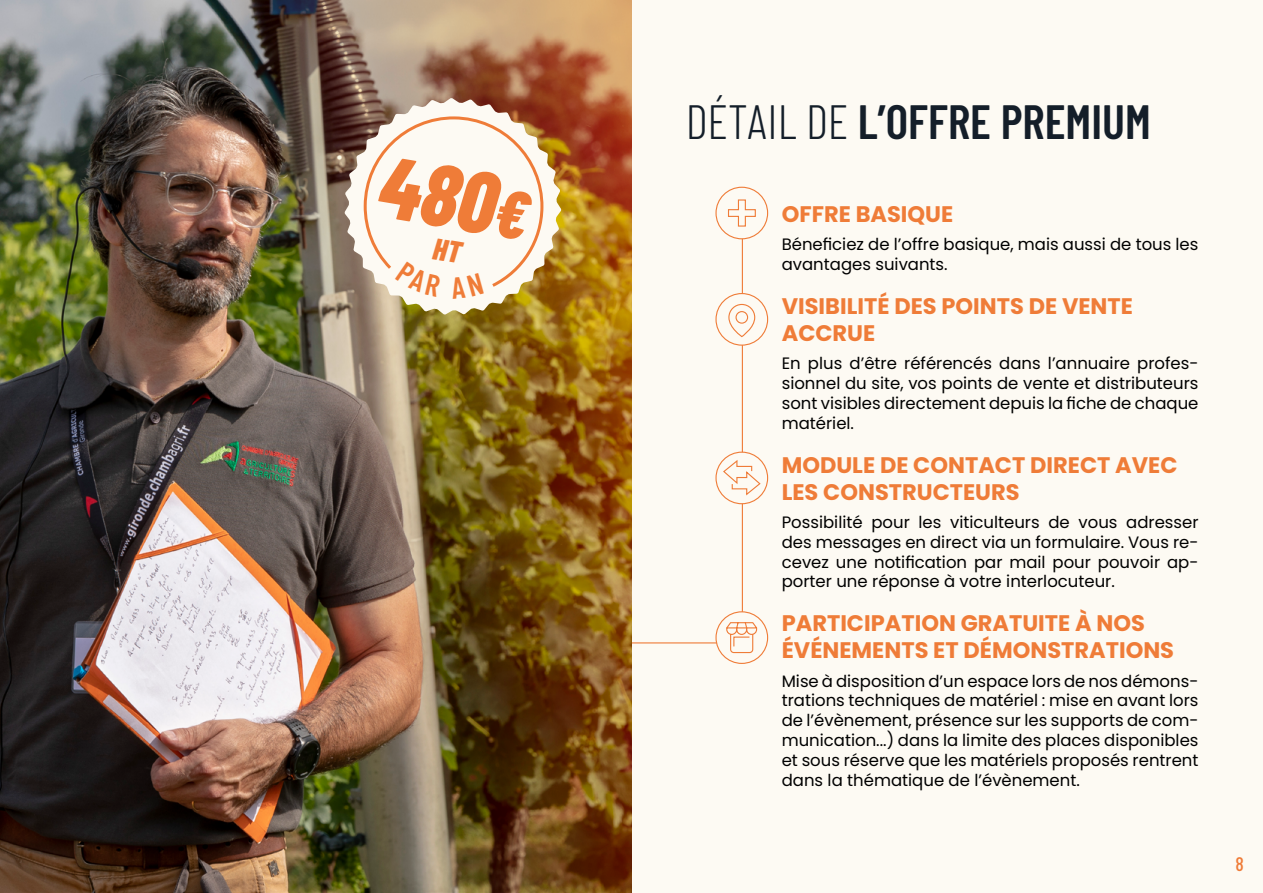
<style>
.page{position:relative;width:1263px;height:893px;background:#fdfaf3}
.page>*{position:absolute;margin:0;border:0;box-sizing:border-box;transform-origin:0 0}
.t1{font:italic 800 86.85px "Barlow Condensed";color:#ef7c38}
.t2{font:600 48px "Barlow Condensed";color:#141e29}
.t3{font:700 22.5px/27px "Poppins";color:#ef7c38}
.t4{font:500 19.5px "Barlow Condensed";color:#ef7c38}
.t5{font:16.5px/19.8px "Poppins";color:#000;text-align:justify}
.s1{font-size:67.8px}
.s2{font-weight:300}
</style>
<div class="page">
<hr style="left:615px;top:642px;width:127px;height:1px;background:#ef7c38">
<hr style="left:742px;top:206px;width:1px;height:437px;background:#ef7c38">
<img style="left:0;top:0;width:631px;height:893px">
<div style="left:716px;top:294px;width:52px;height:51px;background:#fdfaf3;border-radius:50%"></div>
<div style="left:715px;top:293px;width:53px;height:53px;border:1px solid #ef7c38;border-radius:50%"></div>
<svg style="left:728px;top:303px;width:28px;height:35px"></svg>
<svg style="left:716px;top:452px;width:52px;height:52px"></svg>
<div style="left:715px;top:452px;width:53px;height:52px;border:1px solid #ef7c38;border-radius:50%"></div>
<svg style="left:722px;top:459px;width:39px;height:38px"></svg>
<div style="left:716px;top:612px;width:52px;height:51px;background:#fdfaf3;border-radius:50%"></div>
<div style="left:715px;top:611px;width:53px;height:53px;border:1px solid #ef7c38;border-radius:50%"></div>
<svg style="left:726px;top:622px;width:32px;height:32px"></svg>
<div style="left:716px;top:187px;width:52px;height:52px;background:#fdfaf3;border-radius:50%"></div>
<div style="left:715px;top:187px;width:53px;height:52px;border:1px solid #ef7c38;border-radius:50%"></div>
<svg style="left:728px;top:199px;width:28px;height:28px"></svg>
<img style="left:344px;top:98px;width:217px;height:217px">
<svg style="left:353px;top:107px;width:199px;height:199px"></svg>
<h1 class="t1" style="left:388px;top:132px;width:153px;rotate:9deg">480<span class="s1">€</span></h1>
<h2 class="t2" style="left:686px;top:92px;width:467px"><span class="s2">DÉTAIL DE</span> L’OFFRE PREMIUM</h2>
<h3 class="t3" style="left:782px;top:201px;width:173px">OFFRE BASIQUE</h3>
<p class="t5" style="left:782px;top:234px;width:418px">Béneficiez de l’offre basique, mais aussi de tous les avantages suivants.</p>
<h3 class="t3" style="left:782px;top:293px;width:353px">VISIBILITÉ DES POINTS DE VENTE<br>ACCRUE</h3>
<p class="t5" style="left:782px;top:354px;width:418px">En plus d’être référencés dans l’annuaire profes&shy;sionnel du site, vos points de vente et distributeurs sont visibles directement depuis la fiche de chaque matériel.</p>
<h3 class="t3" style="left:782px;top:451px;width:397px">MODULE DE CONTACT DIRECT AVEC<br>LES CONSTRUCTEURS</h3>
<p class="t5" style="left:782px;top:512px;width:418px">Possibilité pour les viticulteurs de vous adresser des messages en direct via un formulaire. Vous re&shy;cevez une notification par mail pour pouvoir ap&shy;porter une réponse à votre interlocuteur.</p>
<h3 class="t3" style="left:782px;top:610px;width:394px">PARTICIPATION GRATUITE À NOS<br>ÉVÉNEMENTS ET DÉMONSTRATIONS</h3>
<p class="t5" style="left:782px;top:671px;width:418px">Mise à disposition d’un espace lors de nos démons&shy;trations techniques de matériel : mise en avant lors de l’évènement, présence sur les supports de com&shy;munication...) dans la limite des places disponibles et sous réserve que les matériels proposés rentrent dans la thématique de l’évènement.</p>
<p class="t4" style="left:1235px;top:851px;width:10px">8</p>
</div>
